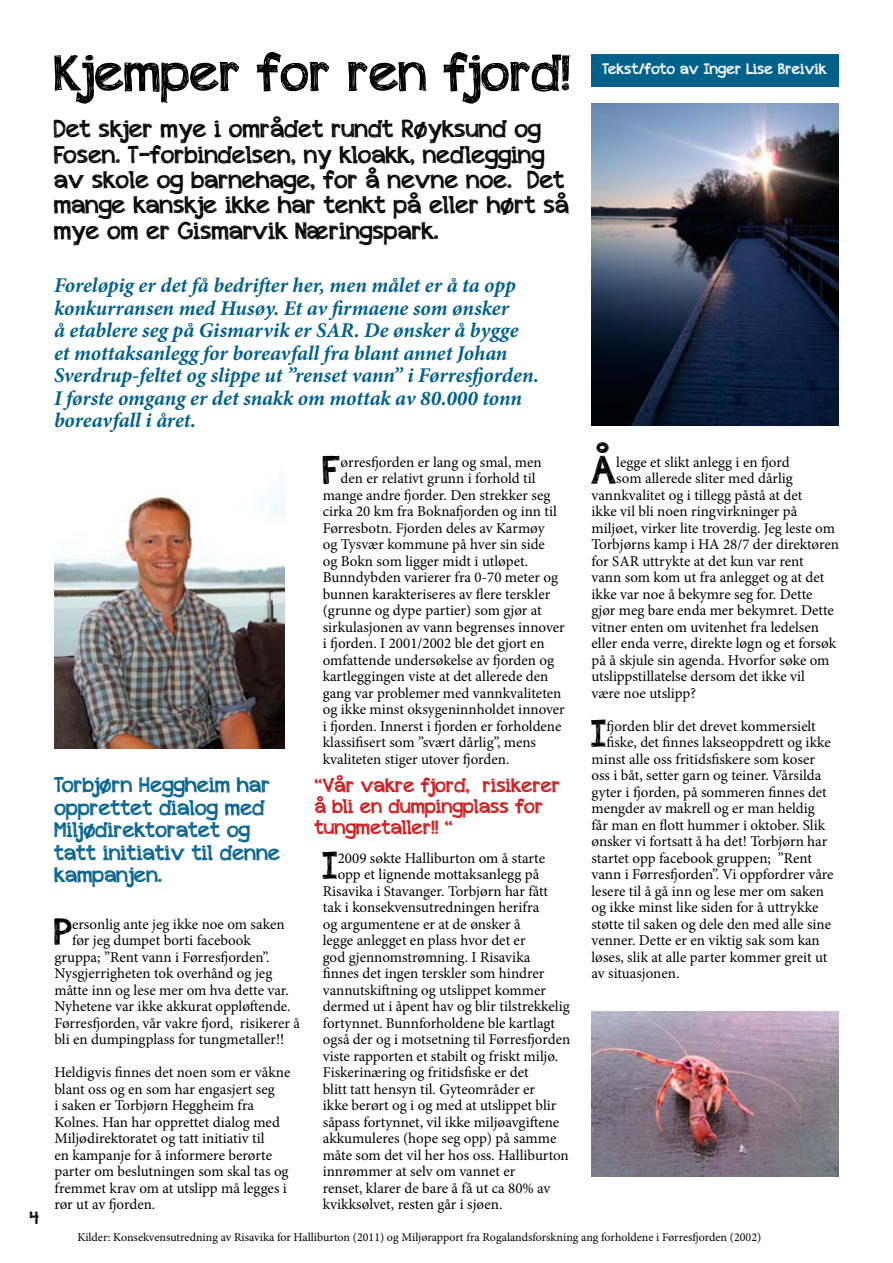
<style>
.page{position:relative;width:893px;height:1263px;background:#fff}
.page>*{position:absolute;margin:0;border:0;box-sizing:border-box;transform-origin:0 0}
.t1{font:51px "appleberry";color:#000}
.t2{font:38.4px "appleberry";color:#000}
.t3{font:24px/25.5px "appleberry";color:#000}
.t4{font:italic 700 21px/22.5px "Minion Pro";letter-spacing:-.005em;color:#00618b}
.t5{font:21px/22.5px "appleberry";color:#00618b}
.t6{font:19.5px/21px "appleberry";color:#cd171a}
.t7{font:18px "appleberry";color:#000}
.t8{font:15px/16.5px "Minion Pro";color:#000}
.t9{font:15px "appleberry";color:#fff}
.t10{font:12px "Minion Pro";color:#000}
</style>
<div class="page">
<div style="left:591px;top:54px;width:248px;height:33px;background:#00618b"></div>
<img style="left:591px;top:104px;width:248px;height:321px">
<img style="left:54px;top:497px;width:231px;height:252px">
<img style="left:591px;top:1011px;width:248px;height:165px">
<p class="t7" style="left:30px;top:1205px;width:11px">4</p>
<h1 class="t1" style="left:54px;top:36px;width:518px">Kjemper for ren fjord!</h1>
<h3 class="t3" style="left:54px;top:116px;width:517px">Det skjer mye i området rundt Røyksund og Fosen. T-forbindelsen, ny kloakk, nedlegging av skole og barnehage, for å nevne noe. Det mange kanskje ikke har tenkt på eller hørt så mye om er Gismarvik Næringspark.</h3>
<p class="t4" style="left:54px;top:274px;width:487px">Foreløpig er det få bedrifter her, men målet er å ta opp konkurransen med Husøy. Et av firmaene som ønsker<br>å etablere seg på Gismarvik er SAR. De ønsker å bygge et mottaksanlegg for boreavfall fra blant annet Johan Sverdrup-feltet og slippe ut ”renset vann” i Førresfjorden.<br>I første omgang er det snakk om mottak av 80.000 tonn boreavfall i året.</p>
<h3 class="t5" style="left:54px;top:774px;width:228px">Torbjørn Heggheim har opprettet dialog med<br>Miljødirektoratet og tatt initiativ til denne kampanjen.</h3>
<h2 class="t2" style="left:54px;top:904px;width:20px">P</h2>
<p class="t8" style="left:72px;top:916px;width:214px">ersonlig ante jeg ikke noe om saken</p>
<p class="t8" style="left:72px;top:932px;width:180px">før jeg dumpet borti facebook</p>
<p class="t8" style="left:54px;top:949px;width:217px">gruppa; ”Rent vann i Førresfjorden”.</p>
<p class="t8" style="left:54px;top:965px;width:219px">Nysgjerrigheten tok overhånd og jeg</p>
<p class="t8" style="left:54px;top:982px;width:236px">måtte inn og lese mer om hva dette var.</p>
<p class="t8" style="left:54px;top:998px;width:238px">Nyhetene var ikke akkurat oppløftende.</p>
<p class="t8" style="left:54px;top:1015px;width:247px">Førresfjorden, vår vakre fjord, risikerer å</p>
<p class="t8" style="left:54px;top:1031px;width:231px">bli en dumpingplass for tungmetaller!!</p>
<p class="t8" style="left:54px;top:1064px;width:238px">Heldigvis finnes det noen som er våkne blant oss og en som har engasjert seg<br>i saken er Torbjørn Heggheim fra Kolnes. Han har opprettet dialog med Miljødirektoratet og tatt initiativ til<br>en kampanje for å informere berørte parter om beslutningen som skal tas og fremmet krav om at utslipp må legges i rør ut av fjorden.</p>
<h2 class="t2" style="left:323px;top:442px;width:19px">F</h2>
<p class="t8" style="left:341px;top:454px;width:202px">ørresfjorden er lang og smal, men</p>
<p class="t8" style="left:341px;top:470px;width:197px">den er relativt grunn i forhold til</p>
<p class="t8" style="left:323px;top:487px;width:229px">mange andre fjorder. Den strekker seg</p>
<p class="t8" style="left:323px;top:503px;width:236px">cirka 20 km fra Boknafjorden og inn til</p>
<p class="t8" style="left:323px;top:520px;width:223px">Førresbotn. Fjorden deles av Karmøy</p>
<p class="t8" style="left:323px;top:536px;width:224px">og Tysvær kommune på hver sin side</p>
<p class="t8" style="left:323px;top:553px;width:207px">og Bokn som ligger midt i utløpet.</p>
<p class="t8" style="left:323px;top:569px;width:237px">Bunndybden varierer fra 0-70 meter og</p>
<p class="t8" style="left:323px;top:586px;width:229px">bunnen karakteriseres av flere terskler</p>
<p class="t8" style="left:323px;top:602px;width:221px">(grunne og dype partier) som gjør at</p>
<p class="t8" style="left:323px;top:619px;width:244px">sirkulasjonen av vann begrenses innover</p>
<p class="t8" style="left:323px;top:635px;width:223px">i fjorden. I 2001/2002 ble det gjort en</p>
<p class="t8" style="left:323px;top:652px;width:233px">omfattende undersøkelse av fjorden og</p>
<p class="t8" style="left:323px;top:668px;width:227px">kartleggingen viste at det allerede den</p>
<p class="t8" style="left:323px;top:685px;width:240px">gang var problemer med vannkvaliteten</p>
<p class="t8" style="left:323px;top:701px;width:244px">og ikke minst oksygeninnholdet innover</p>
<p class="t8" style="left:323px;top:718px;width:240px">i fjorden. Innerst i fjorden er forholdene</p>
<p class="t8" style="left:323px;top:734px;width:215px">klassifisert som ”svært dårlig”, mens</p>
<p class="t8" style="left:323px;top:751px;width:188px">kvaliteten stiger utover fjorden.</p>
<h3 class="t6" style="left:315px;top:774px;width:247px">“Vår vakre fjord, risikerer å bli en dumpingplass for tungmetaller!! “</h3>
<h2 class="t2" style="left:323px;top:838px;width:16px">I</h2>
<p class="t8" style="left:338px;top:850px;width:209px">2009 søkte Halliburton om å starte</p>
<p class="t8" style="left:338px;top:866px;width:203px">opp et lignende mottaksanlegg på</p>
<p class="t8" style="left:323px;top:883px;width:227px">Risavika i Stavanger. Torbjørn har fått</p>
<p class="t8" style="left:323px;top:899px;width:218px">tak i konsekvensutredningen herifra</p>
<p class="t8" style="left:323px;top:916px;width:199px">og argumentene er at de ønsker å</p>
<p class="t8" style="left:323px;top:932px;width:204px">legge anlegget en plass hvor det er</p>
<p class="t8" style="left:323px;top:949px;width:209px">god gjennomstrømning. I Risavika</p>
<p class="t8" style="left:323px;top:965px;width:223px">finnes det ingen terskler som hindrer</p>
<p class="t8" style="left:323px;top:982px;width:225px">vannutskiftning og utslippet kommer</p>
<p class="t8" style="left:323px;top:998px;width:249px">dermed ut i åpent hav og blir tilstrekkelig</p>
<p class="t8" style="left:323px;top:1015px;width:234px">fortynnet. Bunnforholdene ble kartlagt</p>
<p class="t8" style="left:323px;top:1031px;width:249px">også der og i motsetning til Førresfjorden</p>
<p class="t8" style="left:323px;top:1048px;width:237px">viste rapporten et stabilt og friskt miljø.</p>
<p class="t8" style="left:323px;top:1064px;width:208px">Fiskerinæring og fritidsfiske er det</p>
<p class="t8" style="left:323px;top:1081px;width:214px">blitt tatt hensyn til. Gyteområder er</p>
<p class="t8" style="left:323px;top:1097px;width:235px">ikke berørt og i og med at utslippet blir</p>
<p class="t8" style="left:323px;top:1114px;width:238px">såpass fortynnet, vil ikke miljøavgiftene</p>
<p class="t8" style="left:323px;top:1130px;width:235px">akkumuleres (hope seg opp) på samme</p>
<p class="t8" style="left:323px;top:1147px;width:248px">måte som det vil her hos oss. Halliburton</p>
<p class="t8" style="left:323px;top:1163px;width:194px">innrømmer at selv om vannet er</p>
<p class="t8" style="left:323px;top:1180px;width:229px">renset, klarer de bare å få ut ca 80% av</p>
<p class="t8" style="left:323px;top:1196px;width:181px">kvikksølvet, resten går i sjøen.</p>
<p class="t9" style="left:603px;top:58px;width:226px">Tekst/foto av Inger Lise Breivik</p>
<h2 class="t2" style="left:592px;top:442px;width:26px">Å</h2>
<p class="t8" style="left:616px;top:454px;width:175px">legge et slikt anlegg i en fjord</p>
<p class="t8" style="left:616px;top:470px;width:178px">som allerede sliter med dårlig</p>
<p class="t8" style="left:591px;top:487px;width:212px">vannkvalitet og i tillegg påstå at det</p>
<p class="t8" style="left:591px;top:503px;width:207px">ikke vil bli noen ringvirkninger på</p>
<p class="t8" style="left:591px;top:520px;width:245px">miljøet, virker lite troverdig. Jeg leste om</p>
<p class="t8" style="left:591px;top:536px;width:249px">Torbjørns kamp i HA 28/7 der direktøren</p>
<p class="t8" style="left:591px;top:553px;width:214px">for SAR uttrykte at det kun var rent</p>
<p class="t8" style="left:591px;top:569px;width:234px">vann som kom ut fra anlegget og at det</p>
<p class="t8" style="left:591px;top:586px;width:223px">ikke var noe å bekymre seg for. Dette</p>
<p class="t8" style="left:591px;top:602px;width:244px">gjør meg bare enda mer bekymret. Dette</p>
<p class="t8" style="left:591px;top:619px;width:229px">vitner enten om uvitenhet fra ledelsen</p>
<p class="t8" style="left:591px;top:635px;width:246px">eller enda verre, direkte løgn og et forsøk</p>
<p class="t8" style="left:591px;top:652px;width:240px">på å skjule sin agenda. Hvorfor søke om</p>
<p class="t8" style="left:591px;top:668px;width:215px">utslippstillatelse dersom det ikke vil</p>
<p class="t8" style="left:591px;top:685px;width:106px">være noe utslipp?</p>
<h2 class="t2" style="left:592px;top:706px;width:16px">I</h2>
<p class="t8" style="left:606px;top:718px;width:211px">fjorden blir det drevet kommersielt</p>
<p class="t8" style="left:606px;top:734px;width:226px">fiske, det finnes lakseoppdrett og ikke</p>
<p class="t8" style="left:591px;top:751px;width:225px">minst alle oss fritidsfiskere som koser</p>
<p class="t8" style="left:591px;top:767px;width:231px">oss i båt, setter garn og teiner. Vårsilda</p>
<p class="t8" style="left:591px;top:784px;width:237px">gyter i fjorden, på sommeren finnes det</p>
<p class="t8" style="left:591px;top:800px;width:225px">mengder av makrell og er man heldig</p>
<p class="t8" style="left:591px;top:817px;width:235px">får man en flott hummer i oktober. Slik</p>
<p class="t8" style="left:591px;top:833px;width:237px">ønsker vi fortsatt å ha det! Torbjørn har</p>
<p class="t8" style="left:591px;top:850px;width:222px">startet opp facebook gruppen; ”Rent</p>
<p class="t8" style="left:591px;top:866px;width:244px">vann i Førresfjorden”. Vi oppfordrer våre</p>
<p class="t8" style="left:591px;top:883px;width:234px">lesere til å gå inn og lese mer om saken</p>
<p class="t8" style="left:591px;top:899px;width:228px">og ikke minst like siden for å uttrykke</p>
<p class="t8" style="left:591px;top:916px;width:241px">støtte til saken og dele den med alle sine</p>
<p class="t8" style="left:591px;top:932px;width:230px">venner. Dette er en viktig sak som kan</p>
<p class="t8" style="left:591px;top:949px;width:237px">løses, slik at alle parter kommer greit ut</p>
<p class="t8" style="left:591px;top:965px;width:89px">av situasjonen.</p>
<p class="t10" style="left:77px;top:1229px;width:685px">Kilder: Konsekvensutredning av Risavika for Halliburton (2011) og Miljørapport fra Rogalandsforskning ang forholdene i Førresfjorden (2002)</p>
</div>
